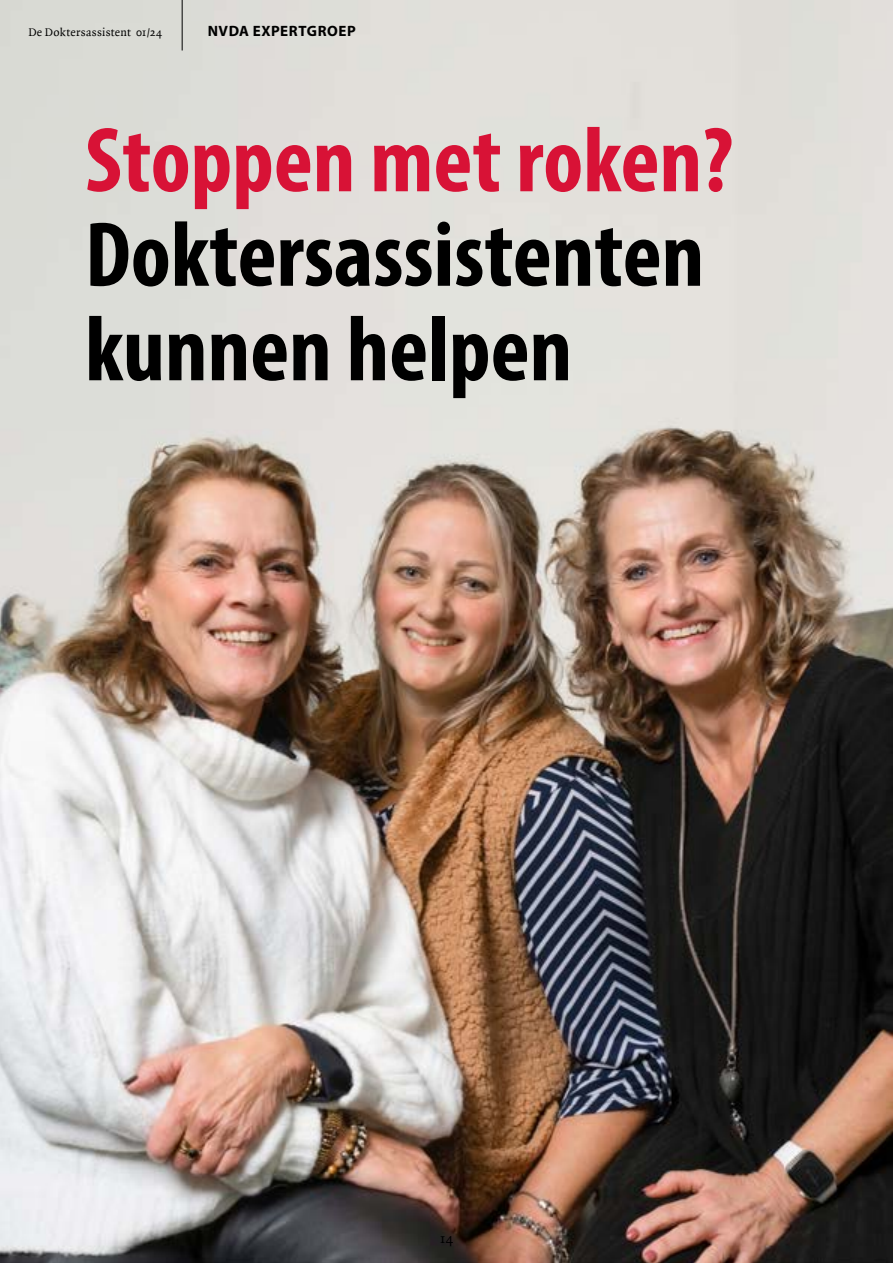
<style>
.page{position:relative;width:893px;height:1263px;background:#fff}
.page>*{position:absolute;margin:0;border:0;box-sizing:border-box;transform-origin:0 0}
.t1{font:700 condensed 93px/94.5px "Myriad Pro";color:#000}
.t2{font:700 condensed 93px "Myriad Pro";color:#d81236}
.t3{font:700 15px "Myriad Pro";letter-spacing:.035em;color:#000}
.t4{font:15px "Quadraat";color:#000}
.t5{font:12px "Quadraat";letter-spacing:.025em;color:#000}
</style>
<div class="page">
<img style="left:0;top:0;width:893px;height:1263px">
<hr style="left:182px;top:0;width:1px;height:50px;background:#000">
<p class="t5" style="left:28px;top:26px;width:135px">De Doktersassistent 01/24</p>
<p class="t3" style="left:208px;top:21px;width:150px">NVDA EXPERTGROEP</p>
<p class="t2" style="left:85px;top:102px;width:650px">Stoppen met roken?</p>
<p class="t1" style="left:85px;top:206px;width:621px">Doktersassistenten kunnen helpen</p>
<p class="t4" style="left:440px;top:1230px;width:15px">14</p>
</div>
